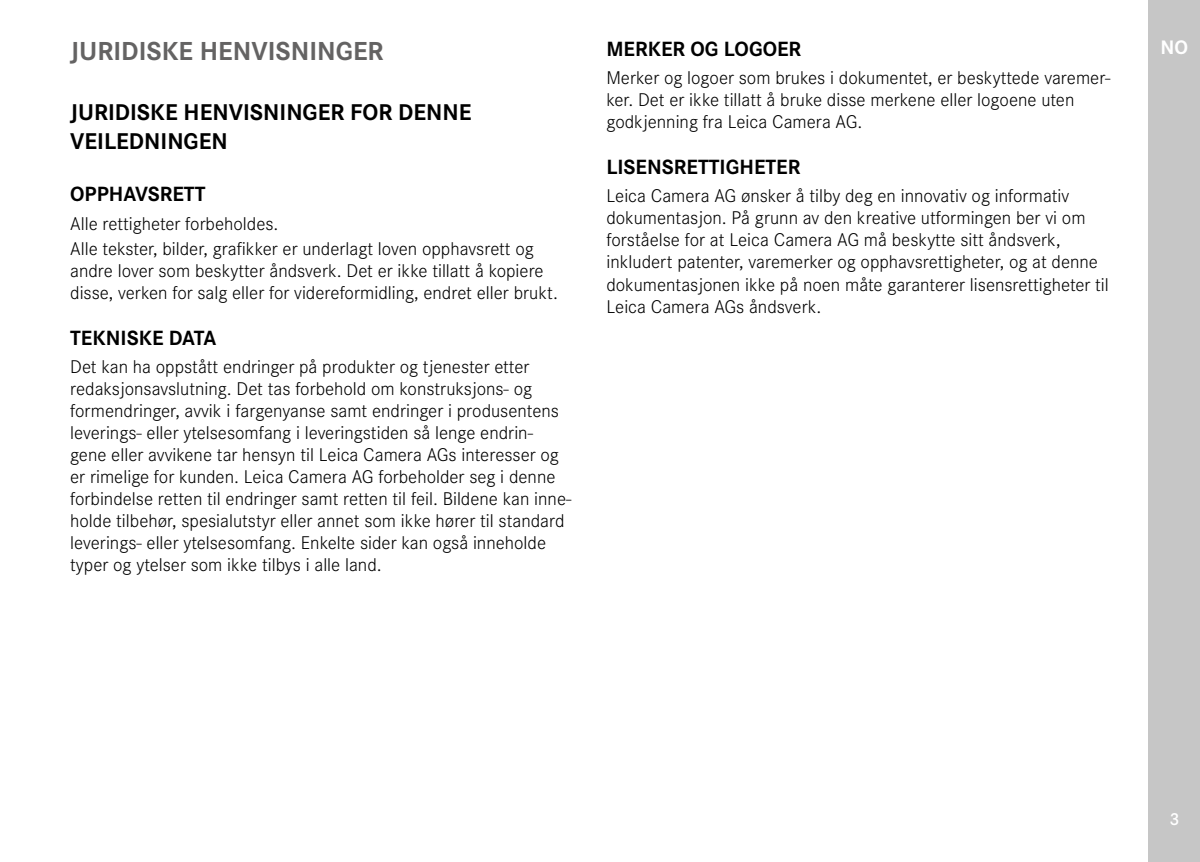
<style>
.page{position:relative;width:1200px;height:862px;background:#fff}
.page>*{position:absolute;margin:0;border:0;box-sizing:border-box;transform-origin:0 0}
.t1{font:700 27px "Corporate S";color:#646363}
.t2{font:700 23.62px/28.3px "Corporate S";color:#000}
.t3{font:700 21.38px "Corporate S";color:#000}
.t4{font:700 20.25px "Corporate S";color:#fff}
.t5{font:300 19.12px/22.1px "Corporate S";color:#000}
.t6{font:600 18px "Corporate S";color:#fff}
</style>
<div class="page">
<div style="left:1148px;top:0;width:51px;height:861px;background:#c6c6c6"></div>
<h1 class="t1" style="left:70px;top:30px;width:315px">JURIDISKE HENVISNINGER</h1>
<p class="t4" style="left:1160px;top:32px;width:29px">NO</p>
<p class="t3" style="left:606px;top:32px;width:196px">MERKER OG LOGOER</p>
<p class="t5" style="left:606px;top:65px;width:505px">Merker og logoer som brukes i dokumentet, er beskyttede varemer&shy;ker. Det er ikke tillatt å bruke disse merkene eller logoene uten godkjenning fra Leica Camera AG.</p>
<p class="t3" style="left:606px;top:150px;width:195px">LISENSRETTIGHETER</p>
<p class="t5" style="left:606px;top:184px;width:504px">Leica Camera AG ønsker å tilby deg en innovativ og informativ dokumentasjon. På grunn av den kreative utformingen ber vi om forståelse for at Leica Camera AG må beskytte sitt åndsverk, inkludert patenter, varemerker og opphavsrettigheter, og at denne dokumentasjonen ikke på noen måte garanterer lisensrettigheter til Leica Camera AGs åndsverk.</p>
<p class="t2" style="left:70px;top:96px;width:402px">JURIDISKE HENVISNINGER FOR DENNE<br>VEILEDNINGEN</p>
<p class="t3" style="left:70px;top:177px;width:137px">OPPHAVSRETT</p>
<p class="t5" style="left:70px;top:209px;width:465px;line-height:25.2px">Alle rettigheter forbeholdes.<br>Alle tekster, bilder, grafikker er underlagt loven opphavsrett og</p>
<p class="t5" style="left:70px;top:258px;width:489px">andre lover som beskytter åndsverk. Det er ikke tillatt å kopiere disse, verken for salg eller for videreformidling, endret eller brukt.</p>
<p class="t3" style="left:70px;top:320px;width:147px">TEKNISKE DATA</p>
<p class="t5" style="left:70px;top:354px;width:502px">Det kan ha oppstått endringer på produkter og tjenester etter redaksjonsavslutning. Det tas forbehold om konstruksjons- og formendringer, avvik i fargenyanse samt endringer i produsentens leverings- eller ytelsesomfang i leveringstiden så lenge endrin&shy;gene eller avvikene tar hensyn til Leica Camera AGs interesser og er rimelige for kunden. Leica Camera AG forbeholder seg i denne forbindelse retten til endringer samt retten til feil. Bildene kan inne&shy;holde tilbehør, spesialutstyr eller annet som ikke hører til standard leverings- eller ytelsesomfang. Enkelte sider kan også inneholde typer og ytelser som ikke tilbys i alle land.</p>
<p class="t6" style="left:1168px;top:805px;width:11px">3</p>
</div>
